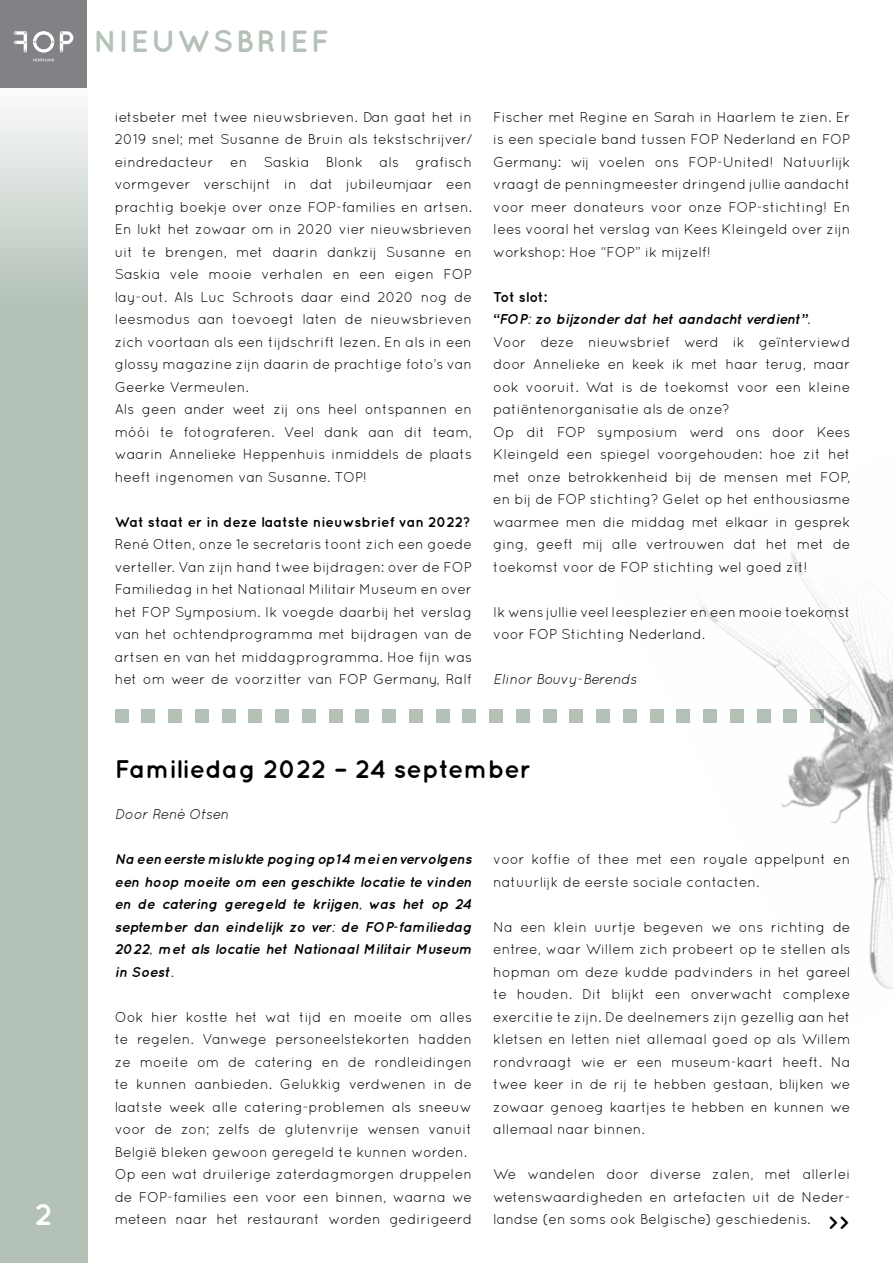
<style>
.page{position:relative;width:893px;height:1263px;background:#fff}
.page>*{position:absolute;margin:0;border:0;box-sizing:border-box;transform-origin:0 0}
.t1{font:700 30.75px "Quicksand";letter-spacing:.08em;color:#b3c1b7}
.t2{font:700 30px "Quicksand";color:#fff}
.t3{font:700 25.5px "Quicksand";color:#000}
.t4{font:700 18px "Quicksand";color:#000}
.t5{font:14.25px/22.5px "Quicksand";color:#000}
.t6{font:italic 700 14.25px/22.5px "Quicksand";color:#000;text-align:justify}
.t7{font:700 14.25px "Quicksand";color:#000}
.t8{font:italic 14.25px "Quicksand";color:#000}
</style>
<div class="page">
<svg style="left:0;top:87px;width:87px;height:1176px;background:#b9c6bd"></svg>
<div style="left:0;top:0;width:87px;height:87px;background:#808285"></div>
<svg style="left:60px;top:31px;width:13px;height:21px"></svg>
<svg style="left:14px;top:31px;width:13px;height:21px"></svg>
<svg style="left:33px;top:31px;width:21px;height:21px"></svg>
<svg style="left:33px;top:59px;width:21px;height:2px"></svg>
<div style="left:115px;top:709px;width:13px;height:14px;background:#b3c1b7"></div>
<div style="left:142px;top:709px;width:13px;height:14px;background:#b3c1b7"></div>
<div style="left:168px;top:709px;width:14px;height:14px;background:#b3c1b7"></div>
<div style="left:195px;top:709px;width:13px;height:14px;background:#b3c1b7"></div>
<div style="left:222px;top:709px;width:13px;height:14px;background:#b3c1b7"></div>
<div style="left:249px;top:709px;width:13px;height:14px;background:#b3c1b7"></div>
<div style="left:275px;top:709px;width:14px;height:14px;background:#b3c1b7"></div>
<div style="left:302px;top:709px;width:13px;height:14px;background:#b3c1b7"></div>
<div style="left:329px;top:709px;width:13px;height:14px;background:#b3c1b7"></div>
<div style="left:356px;top:709px;width:13px;height:14px;background:#b3c1b7"></div>
<div style="left:382px;top:709px;width:14px;height:14px;background:#b3c1b7"></div>
<div style="left:409px;top:709px;width:13px;height:14px;background:#b3c1b7"></div>
<div style="left:436px;top:709px;width:13px;height:14px;background:#b3c1b7"></div>
<div style="left:463px;top:709px;width:13px;height:14px;background:#b3c1b7"></div>
<div style="left:489px;top:709px;width:14px;height:14px;background:#b3c1b7"></div>
<div style="left:516px;top:709px;width:13px;height:14px;background:#b3c1b7"></div>
<div style="left:543px;top:709px;width:13px;height:14px;background:#b3c1b7"></div>
<div style="left:570px;top:709px;width:13px;height:14px;background:#b3c1b7"></div>
<img style="left:596px;top:553px;width:297px;height:436px">
<h2 class="t2" style="left:35px;top:1196px;width:19px">2</h2>
<h1 class="t1" style="left:93px;top:23px;width:237px">NIEUWSBRIEF</h1>
<p class="t5" style="left:115px;top:105px;width:359px">ietsbeter met twee nieuwsbrieven. Dan gaat het in 2019 snel; met Susanne de Bruin als tekstschrijver/ eindredacteur en Saskia Blonk als grafisch vormgever verschijnt in dat jubileumjaar een prachtig boekje over onze FOP-families en artsen.<br>En lukt het zowaar om in 2020 vier nieuwsbrieven uit te brengen, met daarin dankzij Susanne en Saskia vele mooie verhalen en een eigen FOP lay-out. Als Luc Schroots daar eind 2020 nog de leesmodus aan toevoegt laten de nieuwsbrieven zich voortaan als een tijdschrift lezen. En als in een glossy magazine zijn daarin de prachtige foto’s van Geerke Vermeulen.<br>Als geen ander weet zij ons heel ontspannen en móói te fotograferen. Veel dank aan dit team, waarin Annelieke Heppenhuis inmiddels de plaats heeft ingenomen van Susanne. TOP!</p>
<p class="t7" style="left:115px;top:513px;width:357px">Wat staat er in deze laatste nieuwsbrief van 2022?</p>
<p class="t5" style="left:115px;top:533px;width:359px;text-align:justify">René Otten, onze 1e secretaris toont zich een goede verteller. Van zijn hand twee bijdragen: over de FOP Familiedag in het Nationaal Militair Museum en over het FOP Symposium. Ik voegde daarbij het verslag van het ochtendprogramma met bijdragen van de artsen en van het middagprogramma. Hoe fijn was het om weer de voorzitter van FOP Germany, Ralf</p>
<p class="t5" style="left:493px;top:105px;width:359px;text-align:justify">Fischer met Regine en Sarah in Haarlem te zien. Er is een speciale band tussen FOP Nederland en FOP Germany: wij voelen ons FOP-United! Natuurlijk vraagt de penningmeester dringend jullie aandacht voor meer donateurs voor onze FOP-stichting! En lees vooral het verslag van Kees Kleingeld over zijn workshop: Hoe “FOP” ik mijzelf!</p>
<p class="t7" style="left:493px;top:288px;width:55px">Tot slot:</p>
<p class="t6" style="left:493px;top:307px;width:319px">“FOP: zo bijzonder dat het aandacht verdient”.</p>
<p class="t5" style="left:493px;top:330px;width:359px">Voor deze nieuwsbrief werd ik geïnterviewd door Annelieke en keek ik met haar terug, maar ook vooruit. Wat is de toekomst voor een kleine patiëntenorganisatie als de onze?<br>Op dit FOP symposium werd ons door Kees Kleingeld een spiegel voorgehouden: hoe zit het met onze betrokkenheid bij de mensen met FOP, en bij de FOP stichting? Gelet op het enthousiasme waarmee men die middag met elkaar in gesprek ging, geeft mij alle vertrouwen dat het met de toekomst voor de FOP stichting wel goed zit!</p>
<p class="t5" style="left:493px;top:600px;width:359px">Ik wens jullie veel leesplezier en een mooie toekomst voor FOP Stichting Nederland.</p>
<p class="t8" style="left:493px;top:671px;width:145px">Elinor Bouvy-Berends</p>
<h3 class="t3" style="left:115px;top:754px;width:417px">Familiedag 2022 – 24 september</h3>
<p class="t8" style="left:115px;top:806px;width:116px">Door René Otsen</p>
<p class="t6" style="left:115px;top:847px;width:359px">Na een eerste mislukte poging op 14 mei en vervolgens een hoop moeite om een geschikte locatie te vinden en de catering geregeld te krijgen, was het op 24 september dan eindelijk zo ver: de FOP-familiedag 2022, met als locatie het Nationaal Militair Museum in Soest.</p>
<p class="t5" style="left:115px;top:1005px;width:359px">Ook hier kostte het wat tijd en moeite om alles te regelen. Vanwege personeelstekorten hadden ze moeite om de catering en de rondleidingen te kunnen aanbieden. Gelukkig verdwenen in de laatste week alle catering-problemen als sneeuw voor de zon; zelfs de glutenvrije wensen vanuit België bleken gewoon geregeld te kunnen worden.<br>Op een wat druilerige zaterdagmorgen druppelen de FOP-families een voor een binnen, waarna we meteen naar het restaurant worden gedirigeerd</p>
<p class="t5" style="left:493px;top:848px;width:359px">voor koffie of thee met een royale appelpunt en natuurlijk de eerste sociale contacten.</p>
<p class="t5" style="left:493px;top:915px;width:359px;text-align:justify">Na een klein uurtje begeven we ons richting de entree, waar Willem zich probeert op te stellen als hopman om deze kudde padvinders in het gareel te houden. Dit blijkt een onverwacht complexe exercitie te zijn. De deelnemers zijn gezellig aan het kletsen en letten niet allemaal goed op als Willem rondvraagt wie er een museum-kaart heeft. Na twee keer in de rij te hebben gestaan, blijken we zowaar genoeg kaartjes te hebben en kunnen we allemaal naar binnen.</p>
<p class="t5" style="left:493px;top:1163px;width:359px">We wandelen door diverse zalen, met allerlei wetenswaardigheden en artefacten uit de Neder&shy;landse (en soms ook Belgische) geschiedenis.</p>
<p class="t4" style="left:828px;top:1211px;width:24px">&gt;&gt;</p>
</div>
